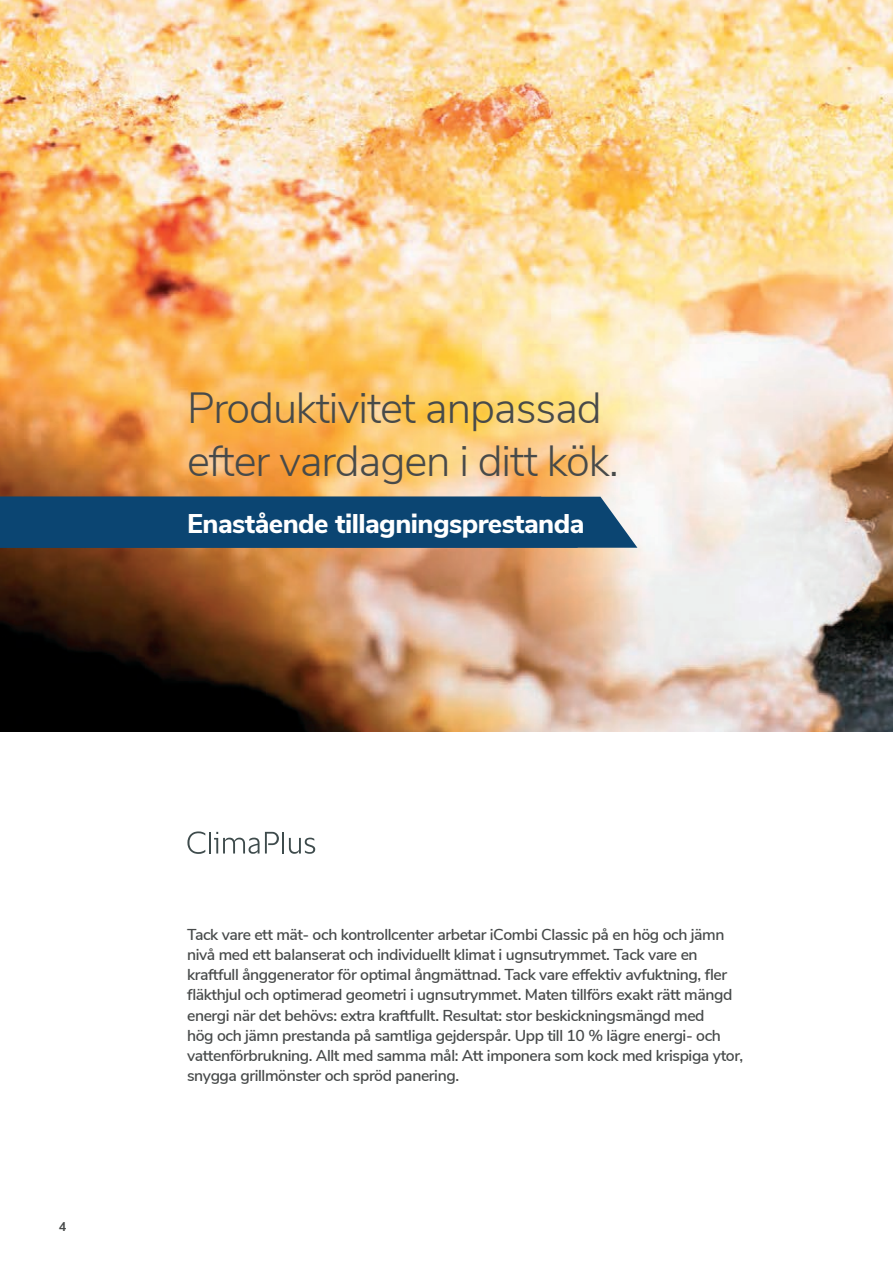
<style>
.page{position:relative;width:893px;height:1263px;background:#fff}
.page>*{position:absolute;margin:0;border:0;box-sizing:border-box;transform-origin:0 0}
.t1{font:300 43.5px/52.2px "Nunito Sans";letter-spacing:-.025em;color:#474a4a}
.t2{font:800 27px "Nunito Sans";letter-spacing:-.02em;color:#fff}
.t3{font:600 15.75px/20.2px "Nunito Sans";letter-spacing:-.025em;color:#474a4a}
.t4{font:700 12.75px "Nunito Sans";color:#474a4a}
</style>
<div class="page">
<img style="left:0;top:0;width:893px;height:731px">
<svg style="left:187px;top:831px;width:18px;height:23px"></svg>
<hr style="left:209px;top:832px;width:2px;height:21px;background:#3e4b4c">
<svg style="left:214px;top:832px;width:45px;height:22px"></svg>
<svg style="left:265px;top:832px;width:14px;height:21px"></svg>
<hr style="left:282px;top:832px;width:2px;height:21px;background:#3e4b4c">
<svg style="left:289px;top:838px;width:26px;height:16px"></svg>
<div style="left:0;top:497px;width:637px;height:51px;background:#0b4572"></div>
<h1 class="t1" style="left:187px;top:379px;width:433px">Produktivitet anpassad efter vardagen i ditt kök.</h1>
<h2 class="t2" style="left:187px;top:503px;width:399px">Enastående tillagningsprestanda</h2>
<p class="t4" style="left:59px;top:1218px;width:9px">4</p>
<p class="t3" style="left:187px;top:923px;width:558px">Tack vare ett mät- och kontrollcenter arbetar iCombi Classic på en hög och jämn nivå med ett balanserat och individuellt klimat i ugnsutrymmet. Tack vare en kraftfull ånggenerator för optimal ångmättnad. Tack vare effektiv avfuktning, fler fläkthjul och optimerad geometri i ugnsutrymmet. Maten tillförs exakt rätt mängd energi när det behövs: extra kraftfullt. Resultat: stor beskickningsmängd med<br>hög och jämn prestanda på samtliga gejderspår. Upp till 10 % lägre energi- och vattenförbrukning. Allt med samma mål: Att imponera som kock med krispiga ytor, snygga grillmönster och spröd panering.</p>
</div>
